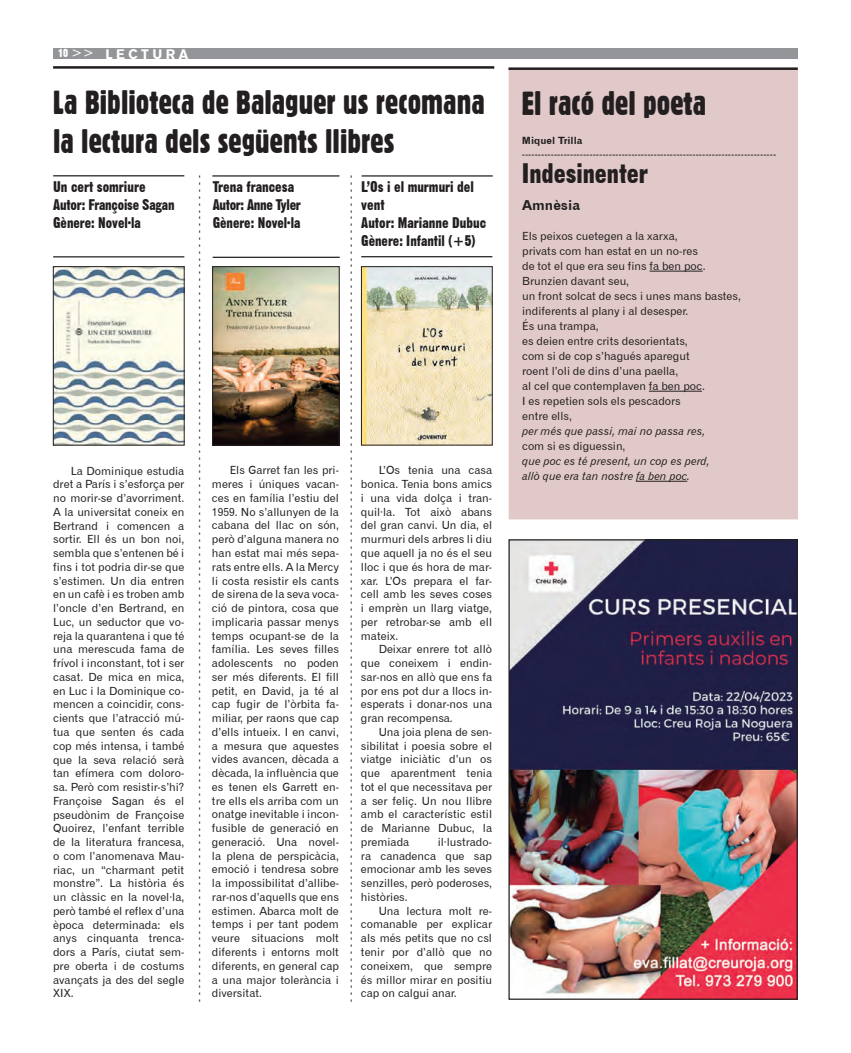
<style>
.page{position:relative;width:851px;height:1053px;background:#fff}
.page>*{position:absolute;margin:0;border:0;box-sizing:border-box;transform-origin:0 0}
.t1{font:32.5px/39px "Gothic 821 Condensed BT";color:#231f20}
.t2{font:27.5px "Gothic No 13 BT";color:#231f20}
.t3{font:15px/18px "Gothic No 13 BT";color:#231f20}
.t4{font:15px "Gothic No 13 BT";letter-spacing:-.02em;color:#231f20}
.t5{font:13.75px "Gothic 725 BT Black A";letter-spacing:.25em;color:#fff}
.t6{font:13.75px "Gothic 720 BT Bold B";color:#231f20}
.t7{font:11.25px/13.8px "Gothic 720 BT Roman B";color:#231f20;text-align:justify}
.t8{font:11.25px "Gothic 720 BT Italic B";color:#231f20}
.t9{font:10px "Gothic 720 BT Bold B";color:#231f20}
.s1{font-family:"Gothic 821 Condensed BT";font-size:11.25px}
.s2{font-family:"Gothic 720 BT Roman B"}
</style>
<div class="page">
<div style="left:53px;top:48px;width:744px;height:10px;background:#939598"></div>
<img style="left:510px;top:541px;width:285px;height:456px">
<div style="left:508px;top:539px;width:289px;height:460px;border:1px solid #231f20"></div>
<div style="left:508px;top:69px;width:289px;height:450px;background:#e0c9c8;border:1px solid #e0c9c8"></div>
<hr style="left:508px;top:67px;width:289px;height:3px;background:#231f20">
<hr style="left:649px;top:271px;width:53px;height:1px;background:#231f20">
<hr style="left:648px;top:391px;width:54px;height:1px;background:#231f20">
<hr style="left:636px;top:481px;width:51px;height:1px;background:#231f20">
<hr style="left:53px;top:66px;width:441px;height:3px;background:#231f20">
<img style="left:55px;top:268px;width:127px;height:175px">
<div style="left:53px;top:266px;width:131px;height:179px;border:1px solid #231f20"></div>
<hr style="left:361px;top:256px;width:131px;height:1px;background:#231f20">
<hr style="left:53px;top:175px;width:131px;height:1px;background:#231f20">
<hr style="left:212px;top:175px;width:127px;height:1px;background:#231f20">
<hr style="left:361px;top:175px;width:131px;height:1px;background:#231f20">
<img style="left:214px;top:268px;width:123px;height:175px">
<div style="left:212px;top:266px;width:127px;height:179px;border:1px solid #231f20"></div>
<img style="left:363px;top:268px;width:127px;height:175px">
<div style="left:361px;top:266px;width:131px;height:179px;border:1px solid #231f20"></div>
<hr style="left:213px;top:257px;width:127px;height:1px;background:#231f20">
<hr style="left:53px;top:256px;width:131px;height:1px;background:#231f20">
<p class="t5" style="left:58px;top:45px;width:131px"><span class="s1">10</span><span class="s2">&gt;&gt;</span> LECTURA</p>
<p class="t1" style="left:53px;top:83px;width:433px">La Biblioteca de Balaguer us recomana la lectura dels següents llibres</p>
<p class="t7" style="left:208px;top:175px;width:828px;rotate:90deg">-------------------------------------------------------------------------------------------------------------------------</p>
<p class="t7" style="left:359px;top:175px;width:828px;rotate:90deg">-------------------------------------------------------------------------------------------------------------------------</p>
<p class="t3" style="left:53px;top:177px;width:94px">Un cert somriure</p>
<p class="t3" style="left:53px;top:195px;width:123px">Autor: Françoise Sagan</p>
<p class="t3" style="left:53px;top:213px;width:89px">Gènere: Novel·la</p>
<p class="t3" style="left:213px;top:178px;width:83px">Trena francesa</p>
<p class="t4" style="left:213px;top:196px;width:90px">Autor: Anne Tyler</p>
<p class="t3" style="left:213px;top:214px;width:89px">Gènere: Novel·la</p>
<p class="t7" style="left:53px;top:463px;width:133px;text-indent:18px">La Dominique estudia dret a París i s’esforça per no morir-se d’avorriment.<br>A la universitat coneix en Bertrand i comencen a sortir. Ell és un bon noi, sembla que s’entenen bé i fins i tot podria dir-se que s’estimen. Un dia entren en un cafè i es troben amb l’oncle d’en Bertrand, en Luc, un seductor que vo&shy;reja la quarantena i que té una merescuda fama de frívol i inconstant, tot i ser casat. De mica en mica, en Luc i la Dominique co&shy;mencen a coincidir, cons&shy;cients que l’atracció mú&shy;tua que senten és cada cop més intensa, i també que la seva relació serà tan efímera com doloro&shy;sa. Però com resistir-s’hi?<br>Françoise Sagan és el pseudònim de Françoise Quoirez, l’enfant terrible de la literatura francesa, o com l’anomenava Mau&shy;riac, un “charmant petit monstre”. La història és un clàssic en la novel·la, però també el reflex d’una època determinada: els anys cinquanta trenca&shy;dors a París, ciutat sem&shy;pre oberta i de costums avançats ja des del segle XIX.</p>
<p class="t7" style="left:212px;top:463px;width:128px;text-indent:18px">Els Garret fan les pri&shy;meres i úniques vacan&shy;ces en família l’estiu del 1959. No s’allunyen de la cabana del llac on són, però d’alguna manera no han estat mai més sepa&shy;rats entre ells. A la Mercy li costa resistir els cants de sirena de la seva voca&shy;ció de pintora, cosa que implicaria passar menys temps ocupant-se de la família. Les seves filles adolescents no poden ser més diferents. El fill petit, en David, ja té al cap fugir de l’òrbita fa&shy;miliar, per raons que cap d’ells intueix. I en canvi, a mesura que aquestes vides avancen, dècada a dècada, la influència que es tenen els Garrett en&shy;tre ells els arriba com un onatge inevitable i incon&shy;fusible de generació en generació. Una novel· la plena de perspicàcia, emoció i tendresa sobre la impossibilitat d’allibe&shy;rar-nos d’aquells que ens estimen. Abarca molt de temps i per tant podem veure situacions molt diferents i entorns molt diferents, en general cap a una major tolerància i diversitat.</p>
<p class="t3" style="left:361px;top:178px;width:114px">L’Os i el murmuri del vent</p>
<p class="t3" style="left:361px;top:214px;width:126px">Autor: Marianne Dubuc</p>
<p class="t3" style="left:361px;top:232px;width:116px">Gènere: Infantil (+5)</p>
<p class="t7" style="left:361px;top:463px;width:133px;text-indent:18px">L’Os tenia una casa bonica. Tenia bons amics i una vida dolça i tran&shy;quil·la. Tot això abans del gran canvi. Un dia, el murmuri dels arbres li diu que aquell ja no és el seu lloc i que és hora de mar&shy;xar. L’Os prepara el far&shy;cell amb les seves coses i emprèn un llarg viatge, per retrobar-se amb ell mateix.</p>
<p class="t7" style="left:361px;top:642px;width:133px;text-indent:18px">Deixar enrere tot allò que coneixem i endin&shy;sar-nos en allò que ens fa por ens pot dur a llocs in&shy;esperats i donar-nos una gran recompensa.</p>
<p class="t7" style="left:361px;top:724px;width:133px;text-indent:18px">Una joia plena de sen&shy;sibilitat i poesia sobre el viatge iniciàtic d’un os que aparentment tenia tot el que necessitava per a ser feliç. Un nou llibre amb el característic estil de Marianne Dubuc, la premiada</p>
<p class="t7" style="left:361px;top:834px;width:133px;text-indent:77px">il·lustrado&shy;ra canadenca que sap emocionar amb les seves senzilles, però poderoses, històries.</p>
<p class="t7" style="left:361px;top:903px;width:133px;text-indent:18px">Una lectura molt re&shy;comanable per explicar als més petits que no csl tenir por d’allò que no coneixem, que sempre és millor mirar en positiu cap on calgui anar.</p>
<p class="t1" style="left:521px;top:84px;width:186px">El racó del poeta</p>
<p class="t9" style="left:521px;top:134px;width:62px">Miquel Trilla</p>
<p class="t7" style="left:521px;top:147px;width:256px">-------------------------------------------------------------------------------</p>
<p class="t2" style="left:521px;top:156px;width:128px">Indesinenter</p>
<p class="t6" style="left:522px;top:197px;width:59px">Amnèsia</p>
<p class="t7" style="left:522px;top:229px;width:157px">Els peixos cuetegen a la xarxa,</p>
<p class="t7" style="left:522px;top:244px;width:177px">privats com han estat en un no-res</p>
<p class="t7" style="left:522px;top:259px;width:185px">de tot el que era seu fins fa ben poc.</p>
<p class="t7" style="left:522px;top:274px;width:108px">Brunzien davant seu,</p>
<p class="t7" style="left:522px;top:289px;width:220px">un front solcat de secs i unes mans bastes,</p>
<p class="t7" style="left:522px;top:304px;width:168px">indiferents al plany i al desesper.</p>
<p class="t7" style="left:522px;top:319px;width:78px">És una trampa,</p>
<p class="t7" style="left:522px;top:334px;width:167px">es deien entre crits desorientats,</p>
<p class="t7" style="left:522px;top:349px;width:169px">com si de cop s’hagués aparegut</p>
<p class="t7" style="left:522px;top:364px;width:157px">roent l’oli de dins d’una paella,</p>
<p class="t7" style="left:522px;top:379px;width:184px">al cel que contemplaven fa ben poc.</p>
<p class="t7" style="left:522px;top:394px;width:160px">I es repetien sols els pescadors</p>
<p class="t7" style="left:522px;top:409px;width:51px">entre ells,</p>
<p class="t8" style="left:522px;top:424px;width:184px">per més que passi, mai no passa res,</p>
<p class="t7" style="left:522px;top:439px;width:105px">com si es diguessin,</p>
<p class="t8" style="left:522px;top:454px;width:189px">que poc es té present, un cop es perd,</p>
<p class="t8" style="left:522px;top:469px;width:169px">allò que era tan nostre fa ben poc.</p>
</div>
